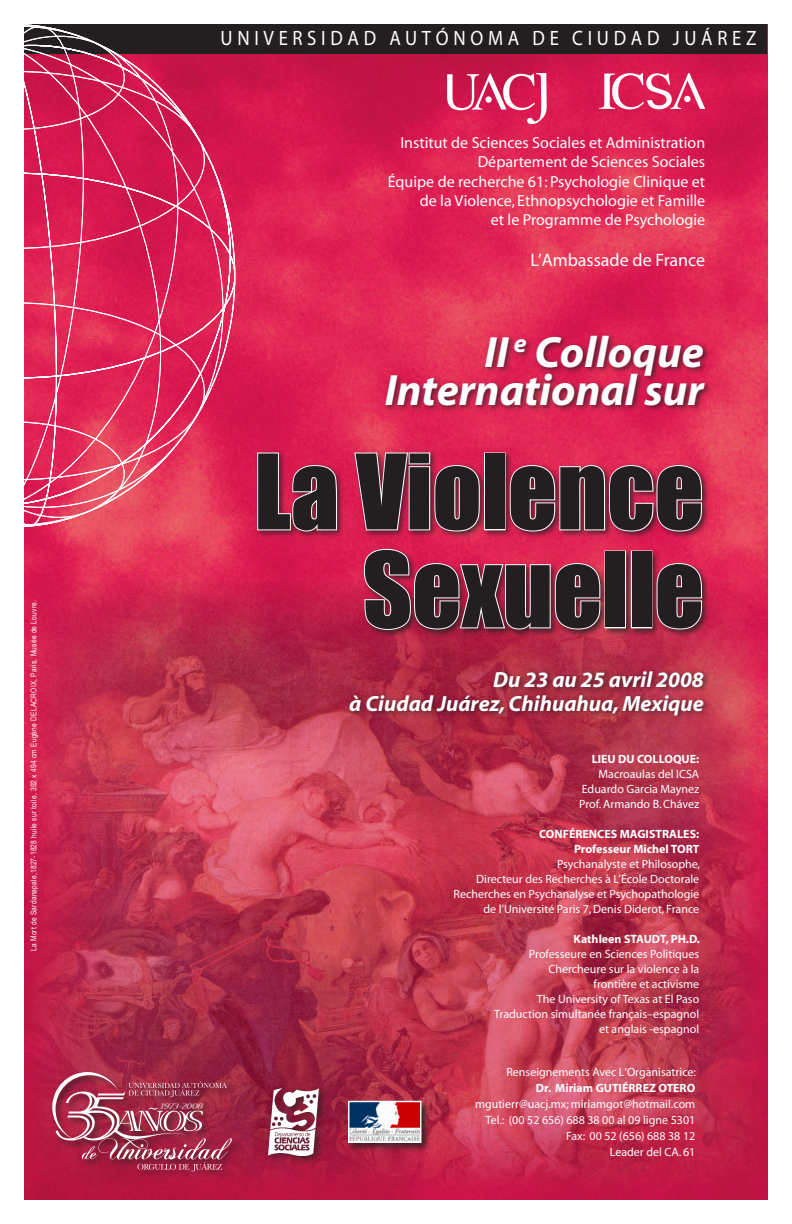
<style>
.page{position:relative;width:792px;height:1224px;background:#fff}
.page>*{position:absolute;margin:0;border:0;box-sizing:border-box;transform-origin:0 0}
.t1{font:96px "Impact";color:#231f20}
.t2{font:italic 700 44px "Myriad";color:#fff}
.t3{font:italic 700 22px "Myriad";color:#fff}
.t4{font:20.8px "Myriad";letter-spacing:.25em;color:#fff;scale:.9 1}
.t5{font:18px "Myriad";color:#fff}
.t6{font:16px/19.2px "Myriad";color:#fff;text-align:right}
.t7{font:12px "Myriad";color:#fff}
.t8{font:700 12px "Myriad";color:#fff}
.t9{font:8px "Arial Narrow";letter-spacing:.03em;color:#fff}
</style>
<div class="page">
<img style="left:24px;top:54px;width:743px;height:1146px">
<img style="left:24px;top:577px;width:744px;height:613px">
<svg style="left:447px;top:73px;width:100px;height:51px"></svg>
<svg style="left:599px;top:73px;width:106px;height:36px"></svg>
<div style="left:345px;top:667px;width:367px;height:56px;background:#231f20;opacity:.75"></div>
<div style="left:254px;top:449px;width:458px;height:190px;background:#231f20;opacity:.75"></div>
<svg style="left:256px;top:452px;width:82px;height:81px;background:#954058"></svg>
<svg style="left:353px;top:451px;width:128px;height:84px;background:#924157"></svg>
<div style="left:484px;top:453px;width:22px;height:77px;border:2px solid #fff"></div>
<svg style="left:509px;top:464px;width:194px;height:69px;background:#8e485a"></svg>
<svg style="left:363px;top:548px;width:238px;height:83px;background:#934156"></svg>
<div style="left:605px;top:551px;width:21px;height:77px;border:2px solid #fff"></div>
<div style="left:631px;top:551px;width:21px;height:77px;border:2px solid #fff"></div>
<svg style="left:656px;top:562px;width:47px;height:69px;background:#894959"></svg>
<div style="left:382px;top:331px;width:331px;height:83px;background:#231f20;opacity:.75"></div>
<div style="left:264px;top:1085px;width:65px;height:80px;background:#231f20;opacity:.75"></div>
<img style="left:268px;top:1088px;width:51px;height:67px">
<div style="left:346px;top:1099px;width:85px;height:53px;background:#231f20;opacity:.75"></div>
<img style="left:350px;top:1103px;width:69px;height:38px">
<div style="left:348px;top:1101px;width:73px;height:42px;border:1px solid #fff"></div>
<div style="left:51px;top:1071px;width:190px;height:110px;background:#231f20;opacity:.75"></div>
<svg style="left:52px;top:1072px;width:180px;height:100px;background:#a9435c"></svg>
<div style="left:24px;top:24px;width:743px;height:30px;background:#231f20"></div>
<svg style="left:24px;top:24px;width:211px;height:504px;background:#d3335c"></svg>
<p class="t9" style="left:29px;top:951px;width:352px;rotate:-90deg">La Mort de Sardanapale,1827-1828 huile sur toile, 392 x 494 cm Eugène DELACROIX, Paris, Musée de Louvre.</p>
<p class="t4" style="left:221px;top:28px;width:51px">Unive</p>
<p class="t4" style="left:293px;top:28px;width:33px">rsidad</p>
<p class="t4" style="left:389px;top:28px;width:127px">Au tónoma</p>
<p class="t4" style="left:533px;top:28px;width:15px">de</p>
<p class="t4" style="left:572px;top:28px;width:34px">Ciudad</p>
<p class="t4" style="left:673px;top:28px;width:94px">Ju áre z</p>
<p class="t6" style="left:400px;top:134px;width:306px">Institut de Sciences Sociales et Administration</p>
<p class="t6" style="left:478px;top:153px;width:229px">Département de Sciences Sociales</p>
<p class="t6" style="left:388px;top:172px;width:319px">Équipe de recherche 61: Psychologie Clinique et de la Violence, Ethnopsychologie et Famille</p>
<p class="t6" style="left:491px;top:211px;width:216px">et le Programme de Psychologie</p>
<p class="t5" style="left:531px;top:251px;width:176px">L’Ambassade de France</p>
<p class="t2" style="left:485px;top:330px;width:221px">II <sup>e</sup> Colloque</p>
<p class="t2" style="left:385px;top:368px;width:321px">International sur</p>
<p class="t1" style="left:254px;top:433px;width:451px">La Violence</p>
<p class="t1" style="left:363px;top:531px;width:343px">Sexuelle</p>
<p class="t3" style="left:493px;top:668px;width:212px">Du 23 au 25 avril 2008</p>
<p class="t3" style="left:349px;top:692px;width:356px">à Ciudad Juárez, Chihuahua, Mexique</p>
<p class="t8" style="left:592px;top:752px;width:109px">LIEU DU COLLOQUE:</p>
<p class="t7" style="left:599px;top:768px;width:102px">Macroaulas del ICSA</p>
<p class="t7" style="left:582px;top:783px;width:119px">Eduardo Garcia Maynez</p>
<p class="t7" style="left:579px;top:798px;width:122px">Prof. Armando B. Chávez</p>
<p class="t8" style="left:539px;top:827px;width:66px">confÉrencEs</p>
<p class="t8" style="left:620px;top:827px;width:34px">magistral</p>
<p class="t8" style="left:683px;top:827px;width:18px">es:</p>
<p class="t8" style="left:574px;top:842px;width:127px">Professeur Michel TORT</p>
<p class="t7" style="left:557px;top:858px;width:145px">Psychanalyste et Philosophe,</p>
<p class="t7" style="left:476px;top:873px;width:225px">Directeur des Recherches à L’École Doctorale</p>
<p class="t7" style="left:454px;top:888px;width:247px">Recherches en Psychanalyse et Psychopathologie</p>
<p class="t7" style="left:483px;top:903px;width:217px">de l’Université Paris 7, Denis Diderot, France</p>
<p class="t8" style="left:574px;top:932px;width:128px">Kathleen STAUDT, PH.D.</p>
<p class="t7" style="left:529px;top:948px;width:172px">Professeure en Sciences Politiques</p>
<p class="t7" style="left:548px;top:963px;width:152px">Chercheure sur la violence à la</p>
<p class="t7" style="left:594px;top:978px;width:107px">frontière et activisme</p>
<p class="t7" style="left:537px;top:993px;width:164px">The University of Texas at El Paso</p>
<p class="t7" style="left:494px;top:1008px;width:207px">Traduction simultanée français–espagnol</p>
<p class="t7" style="left:599px;top:1023px;width:102px">et anglais -espagnol</p>
<p class="t7" style="left:506px;top:1066px;width:191px">Renseignements Avec L‘Organisatrice:</p>
<p class="t8" style="left:536px;top:1081px;width:161px">Dr. Miriam GUTIÉRREZ OTERO</p>
<p class="t7" style="left:475px;top:1098px;width:222px">mgutierr@uacj.mx; miriamgot@hotmail.com</p>
<p class="t7" style="left:486px;top:1114px;width:211px">Tel.: (00 52 656) 688 38 00 al 09 ligne 5301</p>
<p class="t7" style="left:566px;top:1130px;width:131px">Fax: 00 52 (656) 688 38 12</p>
<p class="t7" style="left:610px;top:1146px;width:87px">Leader del CA. 61</p>
</div>
